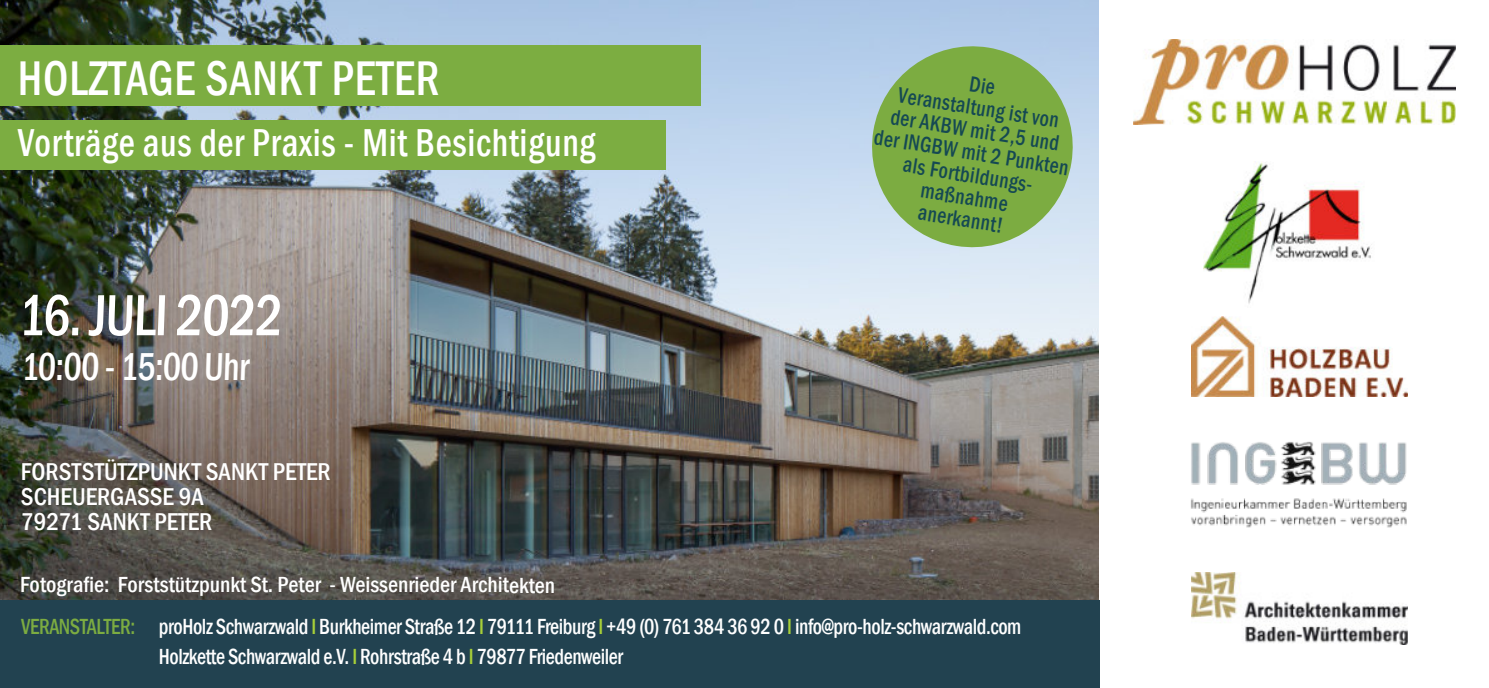
<style>
.page{position:relative;width:1489px;height:688px;background:#fff}
.page>*{position:absolute;margin:0;border:0;box-sizing:border-box;transform-origin:0 0}
.t1{font:500 condensed 60px "Franklin Gothic";color:#fff;scale:.9 1}
.t2{font:500 condensed 50px "Franklin Gothic";letter-spacing:.02em;color:#fff;scale:.9 1}
.t3{font:500 condensed 40px "Franklin Gothic";letter-spacing:.02em;color:#fff;scale:.9 1}
.t4{font:500 condensed 25px/25px "Franklin Gothic";color:#fff}
.t5{font:500 condensed 22.5px/30px "Franklin Gothic";letter-spacing:-.02em;color:#fff;scale:.9 1}
.t6{font:500 condensed 22.5px "Franklin Gothic";color:#154953;scale:.9 1}
.t7{font:500 condensed 22.5px "Franklin Gothic";color:#fff}
.s1{color:#7cac41}
.s2{color:#a7cf38}
</style>
<div class="page">
<img style="left:0;top:0;width:1099px;height:600px">
<div style="left:0;top:121px;width:665px;height:49px;background:#7cad41"></div>
<div style="left:0;top:46px;width:701px;height:60px;background:#7cad41"></div>
<div style="left:0;top:600px;width:1099px;height:87px;background:#224250"></div>
<img style="left:1133px;top:39px;width:321px;height:86px">
<img style="left:1191px;top:573px;width:215px;height:71px">
<img style="left:1190px;top:441px;width:217px;height:87px">
<svg style="left:864px;top:39px;width:216px;height:215px;fill:#7cac41"></svg>
<img style="left:1191px;top:317px;width:215px;height:79px">
<img style="left:1203px;top:161px;width:169px;height:143px">
<svg style="left:969px;top:76px;width:25px;height:19px"></svg>
<h2 class="t2" style="left:18px;top:60px;width:470px">HOLZTAGE SANKT PETER</h2>
<h3 class="t3" style="left:18px;top:128px;width:643px">Vorträge aus der Praxis - Mit Besichtigung</h3>
<h1 class="t1" style="left:18px;top:293px;width:297px">16. JULI 2022</h1>
<h3 class="t3" style="left:21px;top:351px;width:254px">10:00 - 15:00 Uhr</h3>
<p class="t4" style="left:21px;top:460px;width:311px">FORSTSTÜTZPUNKT SANKT PETER<br>SCHEUERGASSE 9A<br>79271 SANKT PETER</p>
<p class="t7" style="left:20px;top:576px;width:536px">Fotografie: Forststützpunkt St. Peter - Weissenrieder Architekten</p>
<p class="t6" style="left:899px;top:87px;width:182px;rotate:9deg">Veranstaltung ist von</p>
<p class="t6" style="left:892px;top:108px;width:191px;rotate:9deg">der AKBW mit 2,5 und</p>
<p class="t6" style="left:875px;top:128px;width:220px;rotate:9deg">der INGBW mit 2 Punkten</p>
<p class="t6" style="left:904px;top:156px;width:163px;rotate:9deg">als Fortbildungs-</p>
<p class="t6" style="left:922px;top:181px;width:99px;rotate:9deg">maßnahme</p>
<p class="t6" style="left:919px;top:204px;width:97px;rotate:9deg">anerkannt!</p>
<p class="t5" style="left:159px;top:612px;width:959px;text-indent:-137px"><span class="s1">VERANSTALTER:</span> proHolz Schwarzwald <span class="s2">I</span> Burkheimer Straße 12 <span class="s2">I</span> 79111 Freiburg <span class="s2">I</span> +49 (0) 761 384 36 92 0 <span class="s2">I</span> info@pro-holz-schwarzwald.com<br>Holzkette Schwarzwald e.V. <span class="s2">I</span> Rohrstraße 4 b <span class="s2">I</span> 79877 Friedenweiler</p>
</div>
